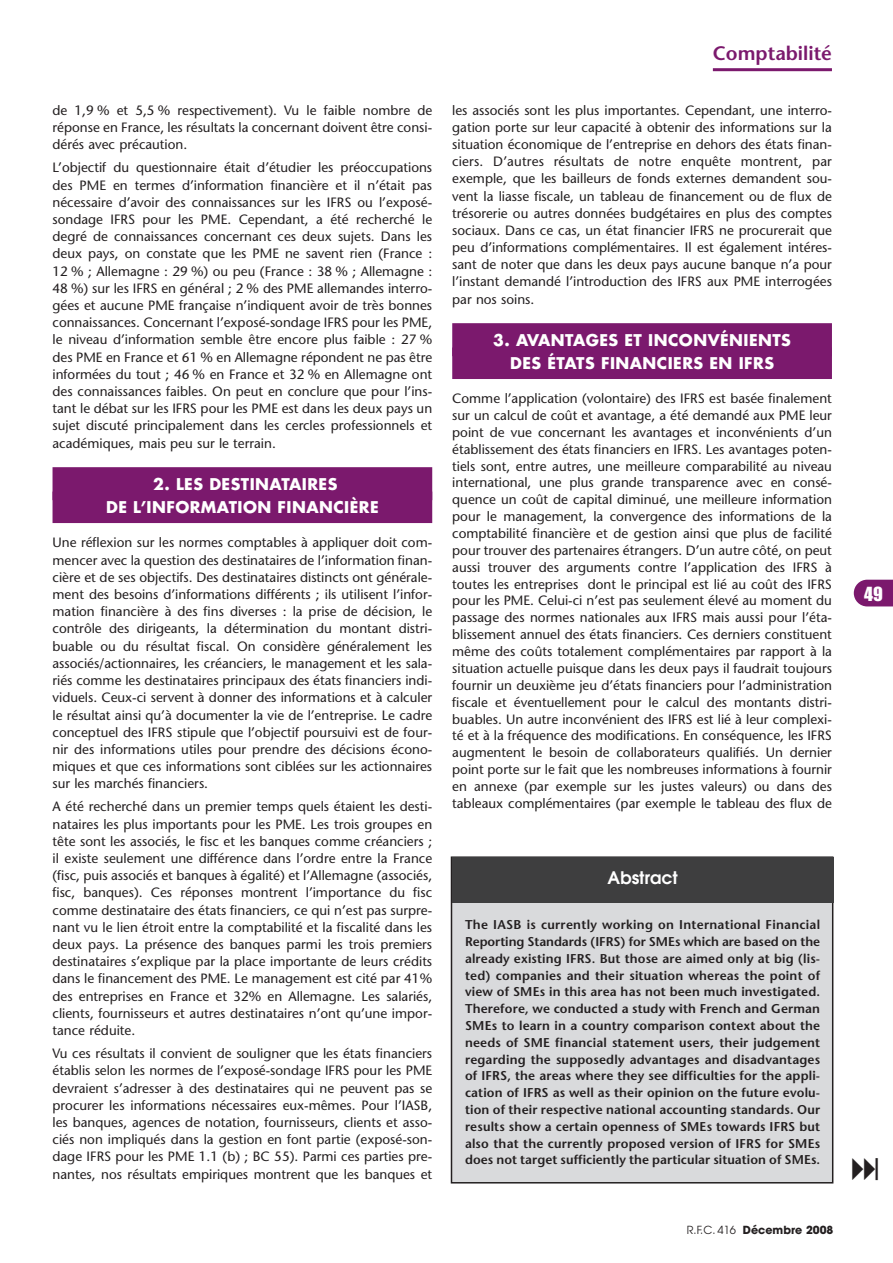
<style>
.page{position:relative;width:893px;height:1263px;background:#fff}
.page>*{position:absolute;margin:0;border:0;box-sizing:border-box;transform-origin:0 0}
.t1{font:600 19.5px "Stone Sans";color:#7b196d}
.t2{font:18px "Impact";color:#fff}
.t3{font:600 17.25px "Avant Garde";color:#fff}
.t4{font:700 15.75px/22.8px "Futura";letter-spacing:.025em;color:#fff;text-align:center}
.t5{font:13.5px/17.2px "Stone Sans";color:#231f20;text-align:justify}
.t6{font:600 12.75px/16.8px "Stone Sans";letter-spacing:.005em;color:#231f20;text-align:justify}
.t7{font:700 11.1px "Avant Garde";color:#231f20}
.s1{font-weight:400}
</style>
<div class="page">
<svg style="left:854px;top:580px;width:39px;height:26px"></svg>
<div style="left:53px;top:467px;width:379px;height:33px;background:#7b196d"></div>
<div style="left:53px;top:491px;width:379px;height:32px;background:#7b196d"></div>
<div style="left:452px;top:323px;width:380px;height:33px;background:#7b196d"></div>
<div style="left:452px;top:347px;width:380px;height:32px;background:#7b196d"></div>
<hr style="left:713px;top:68px;width:119px;height:3px;background:#7b196d">
<div style="left:452px;top:858px;width:380px;height:324px;background:#d9dadc"></div>
<div style="left:451px;top:856px;width:382px;height:327px;border:2px solid #231f20"></div>
<div style="left:452px;top:857px;width:381px;height:46px;background:#3e3e3f"></div>
<p class="t5" style="left:53px;top:103px;width:381px">de 1,9 % et 5,5 % respectivement). Vu le faible nombre de réponse en France, les résultats la concernant doivent être consi&shy;dérés avec précaution.</p>
<p class="t5" style="left:53px;top:160px;width:381px">L’objectif du questionnaire était d’étudier les préoccupations des PME en termes d’information financière et il n’était pas nécessaire d’avoir des connaissances sur les IFRS ou l’exposé&shy;sondage IFRS pour les PME. Cependant, a été recherché le degré de connaissances concernant ces deux sujets. Dans les deux pays, on constate que les PME ne savent rien (France :<br>12 % ; Allemagne : 29 %) ou peu (France : 38 % ; Allemagne :<br>48 %) sur les IFRS en général ; 2 % des PME allemandes interro&shy;gées et aucune PME française n’indiquent avoir de très bonnes connaissances. Concernant l’exposé-sondage IFRS pour les PME, le niveau d’information semble être encore plus faible : 27 % des PME en France et 61 % en Allemagne répondent ne pas être informées du tout ; 46 % en France et 32 % en Allemagne ont des connaissances faibles. On peut en conclure que pour l’ins&shy;tant le débat sur les IFRS pour les PME est dans les deux pays un sujet discuté principalement dans les cercles professionnels et académiques, mais peu sur le terrain.</p>
<p class="t4" style="left:106px;top:474px;width:274px">2. LES DESTINATAIRES<br>DE L’INFORMATION FINANCIÈRE</p>
<p class="t5" style="left:53px;top:536px;width:381px">Une réflexion sur les normes comptables à appliquer doit com&shy;mencer avec la question des destinataires de l’information finan&shy;cière et de ses objectifs. Des destinataires distincts ont générale&shy;ment des besoins d’informations différents ; ils utilisent l’infor&shy;mation financière à des fins diverses : la prise de décision, le contrôle des dirigeants, la détermination du montant distri&shy;buable ou du résultat fiscal. On considère généralement les associés/actionnaires, les créanciers, le management et les sala&shy;riés comme les destinataires principaux des états financiers indi&shy;viduels. Ceux-ci servent à donner des informations et à calculer le résultat ainsi qu’à documenter la vie de l’entreprise. Le cadre conceptuel des IFRS stipule que l’objectif poursuivi est de four&shy;nir des informations utiles pour prendre des décisions écono&shy;miques et que ces informations sont ciblées sur les actionnaires sur les marchés financiers.</p>
<p class="t5" style="left:53px;top:799px;width:381px">A été recherché dans un premier temps quels étaient les desti&shy;nataires les plus importants pour les PME. Les trois groupes en tête sont les associés, le fisc et les banques comme créanciers ; il existe seulement une différence dans l’ordre entre la France (fisc, puis associés et banques à égalité) et l’Allemagne (associés, fisc, banques). Ces réponses montrent l’importance du fisc comme destinataire des états financiers, ce qui n’est pas surpre&shy;nant vu le lien étroit entre la comptabilité et la fiscalité dans les deux pays. La présence des banques parmi les trois premiers destinataires s’explique par la place importante de leurs crédits dans le financement des PME. Le management est cité par 41% des entreprises en France et 32% en Allemagne. Les salariés, clients, fournisseurs et autres destinataires n’ont qu’une impor&shy;tance réduite.</p>
<p class="t5" style="left:53px;top:1046px;width:381px">Vu ces résultats il convient de souligner que les états financiers établis selon les normes de l’exposé-sondage IFRS pour les PME devraient s’adresser à des destinataires qui ne peuvent pas se procurer les informations nécessaires eux-mêmes. Pour l’IASB, les banques, agences de notation, fournisseurs, clients et asso&shy;ciés non impliqués dans la gestion en font partie (exposé-son&shy;dage IFRS pour les PME 1.1 (b) ; BC 55). Parmi ces parties pre&shy;nantes, nos résultats empiriques montrent que les banques et</p>
<h1 class="t1" style="left:713px;top:45px;width:121px">Comptabilité</h1>
<p class="t5" style="left:452px;top:103px;width:381px">les associés sont les plus importantes. Cependant, une interro&shy;gation porte sur leur capacité à obtenir des informations sur la situation économique de l’entreprise en dehors des états finan&shy;ciers. D’autres résultats de notre enquête montrent, par exemple, que les bailleurs de fonds externes demandent sou&shy;vent la liasse fiscale, un tableau de financement ou de flux de trésorerie ou autres données budgétaires en plus des comptes sociaux. Dans ce cas, un état financier IFRS ne procurerait que peu d’informations complémentaires. Il est également intéres&shy;sant de noter que dans les deux pays aucune banque n’a pour l’instant demandé l’introduction des IFRS aux PME interrogées par nos soins.</p>
<p class="t4" style="left:493px;top:330px;width:299px">3. AVANTAGES ET INCONVÉNIENTS<br>DES ÉTATS FINANCIERS EN IFRS</p>
<p class="t5" style="left:452px;top:391px;width:381px;line-height:16.8px">Comme l’application (volontaire) des IFRS est basée finalement sur un calcul de coût et avantage, a été demandé aux PME leur point de vue concernant les avantages et inconvénients d’un établissement des états financiers en IFRS. Les avantages poten&shy;tiels sont, entre autres, une meilleure comparabilité au niveau international, une plus grande transparence avec en consé&shy;quence un coût de capital diminué, une meilleure information pour le management, la convergence des informations de la comptabilité financière et de gestion ainsi que plus de facilité pour trouver des partenaires étrangers. D’un autre côté, on peut aussi trouver des arguments contre l’application des IFRS à toutes les entreprises dont le principal est lié au coût des IFRS pour les PME. Celui-ci n’est pas seulement élevé au moment du passage des normes nationales aux IFRS mais aussi pour l’éta&shy;blissement annuel des états financiers. Ces derniers constituent même des coûts totalement complémentaires par rapport à la situation actuelle puisque dans les deux pays il faudrait toujours fournir un deuxième jeu d’états financiers pour l’administration fiscale et éventuellement pour le calcul des montants distri&shy;buables. Un autre inconvénient des IFRS est lié à leur complexi&shy;té et à la fréquence des modifications. En conséquence, les IFRS augmentent le besoin de collaborateurs qualifiés. Un dernier point porte sur le fait que les nombreuses informations à fournir en annexe (par exemple sur les justes valeurs) ou dans des tableaux complémentaires (par exemple le tableau des flux de</p>
<p class="t3" style="left:608px;top:872px;width:72px">Abstract</p>
<p class="t6" style="left:465px;top:918px;width:357px">The IASB is currently working on International Financial Reporting Standards (IFRS) for SMEs which are based on the already existing IFRS. But those are aimed only at big (lis&shy;ted) companies and their situation whereas the point of view of SMEs in this area has not been much investigated.<br>Therefore, we conducted a study with French and German SMEs to learn in a country comparison context about the needs of SME financial statement users, their judgement regarding the supposedly advantages and disadvantages of IFRS, the areas where they see difficulties for the appli&shy;cation of IFRS as well as their opinion on the future evolu&shy;tion of their respective national accounting standards. Our results show a certain openness of SMEs towards IFRS but also that the currently proposed version of IFRS for SMEs does not target sufficiently the particular situation of SMEs.</p>
<p class="t7" style="left:687px;top:1226px;width:148px"><span class="s1">R.F.C. 416</span> Décembre 2008</p>
<h2 class="t2" style="left:864px;top:588px;width:20px">49</h2>
</div>
